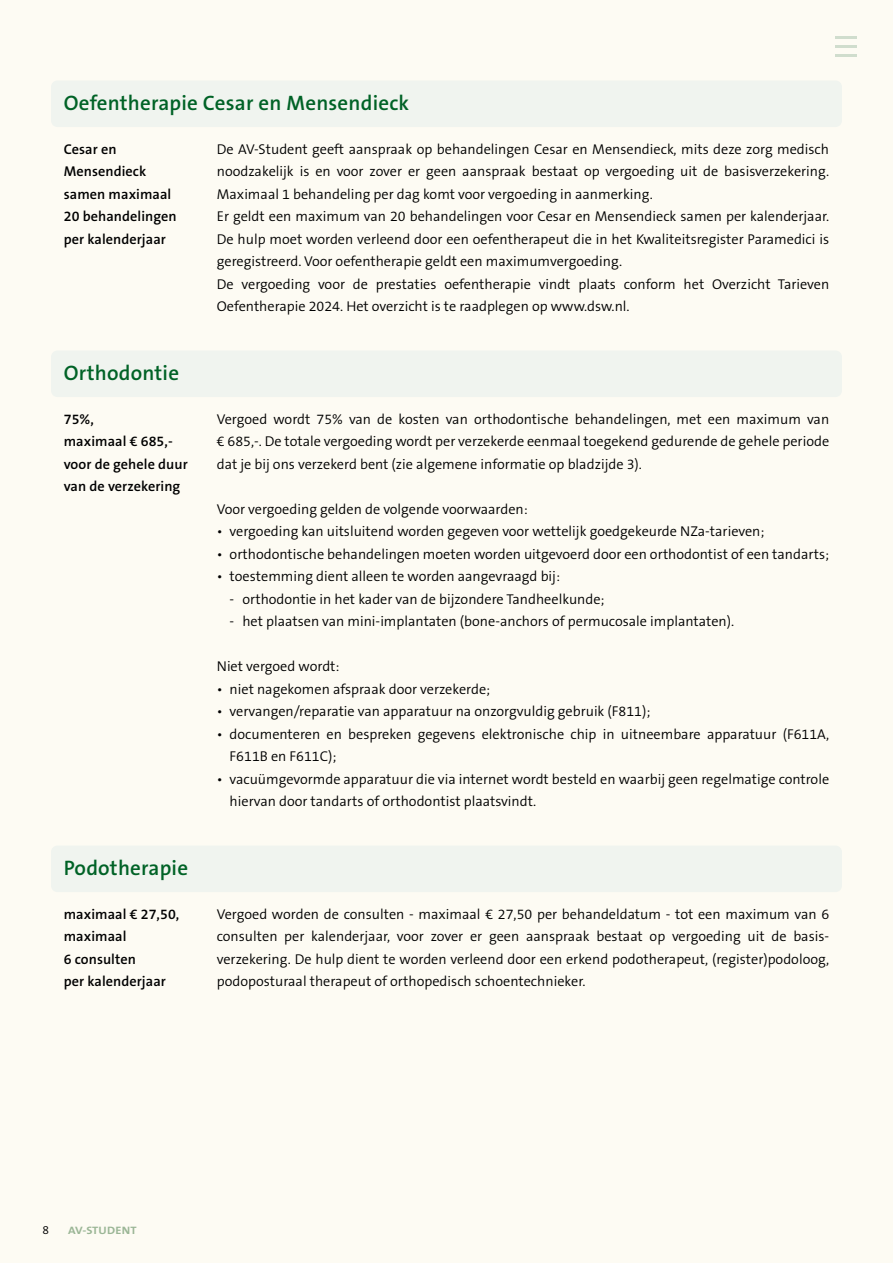
<style>
.page{position:relative;width:893px;height:1263px;background:#fdfbf3}
.page>*{position:absolute;margin:0;border:0;box-sizing:border-box;transform-origin:0 0}
.t1{font:600 21px "The Sans B W6";letter-spacing:.01em;color:#006226}
.t2{font:300 14.25px/22.5px "The Sans B W4";color:#000}
.t3{font:600 14.25px/22.5px "The Sans B W6";letter-spacing:.005em;color:#000}
.t4{font:300 12px "The Sans B W4";color:#000}
.t5{font:700 10.8px "The Sans B W7";letter-spacing:.015em;color:#9bb696;scale:1.13 1}
</style>
<div class="page">
<hr style="left:836px;top:36px;width:21px;height:3px;background:#ccdac9">
<hr style="left:836px;top:45px;width:21px;height:3px;background:#ccdac9">
<hr style="left:836px;top:54px;width:21px;height:3px;background:#ccdac9">
<div style="left:51px;top:80px;width:791px;height:47px;background:#f0f4ef;border-radius:6px"></div>
<div style="left:51px;top:350px;width:791px;height:47px;background:#f0f4ef;border-radius:6px"></div>
<div style="left:51px;top:845px;width:791px;height:47px;background:#f0f4ef;border-radius:6px"></div>
<h1 class="t1" style="left:64px;top:90px;width:347px">Oefentherapie Cesar en Mensendieck</h1>
<p class="t2" style="left:217px;top:138px;width:614px">De AV-Student geeft aanspraak op behandelingen Cesar en Mensendieck, mits deze zorg medisch noodzakelijk is en voor zover er geen aanspraak bestaat op vergoeding uit de basisverzekering.<br>Maximaal 1 behandeling per dag komt voor vergoeding in aanmerking.<br>Er geldt een maximum van 20 behandelingen voor Cesar en Mensendieck samen per kalenderjaar.<br>De hulp moet worden verleend door een oefentherapeut die in het Kwaliteitsregister Paramedici is geregistreerd. Voor oefentherapie geldt een maximumvergoeding.<br>De vergoeding voor de prestaties oefentherapie vindt plaats conform het Overzicht Tarieven Oefentherapie 2024. Het overzicht is te raadplegen op www.dsw.nl.</p>
<p class="t3" style="left:64px;top:138px;width:114px">Cesar en<br>Mensendieck samen maximaal<br>20 behandelingen per kalenderjaar</p>
<h1 class="t1" style="left:64px;top:360px;width:117px">Orthodontie</h1>
<p class="t3" style="left:64px;top:408px;width:126px">75%,<br>maximaal € 685,- voor de gehele duur van de verzekering</p>
<h1 class="t1" style="left:64px;top:855px;width:126px">Podotherapie</h1>
<p class="t3" style="left:64px;top:903px;width:117px">maximaal € 27,50, maximaal<br>6 consulten<br>per kalenderjaar</p>
<p class="t2" style="left:217px;top:408px;width:614px;text-align:justify">Vergoed wordt 75% van de kosten van orthodontische behandelingen, met een maximum van € 685,-. De totale vergoeding wordt per verzekerde eenmaal toegekend gedurende de gehele periode dat je bij ons verzekerd bent (zie algemene informatie op bladzijde 3).</p>
<p class="t2" style="left:217px;top:498px;width:312px">Voor vergoeding gelden de volgende voorwaarden:</p>
<p class="t2" style="left:217px;top:520px;width:549px">• vergoeding kan uitsluitend worden gegeven voor wettelijk goedgekeurde NZa-tarieven;</p>
<p class="t2" style="left:217px;top:543px;width:614px">• orthodontische behandelingen moeten worden uitgevoerd door een orthodontist of een tandarts;</p>
<p class="t2" style="left:217px;top:565px;width:345px">• toestemming dient alleen te worden aangevraagd bij:</p>
<p class="t2" style="left:230px;top:588px;width:376px">- orthodontie in het kader van de bijzondere Tandheelkunde;</p>
<p class="t2" style="left:230px;top:610px;width:506px">- het plaatsen van mini-implantaten (bone-anchors of permucosale implantaten).</p>
<p class="t2" style="left:217px;top:655px;width:124px">Niet vergoed wordt:</p>
<p class="t2" style="left:217px;top:678px;width:275px">• niet nagekomen afspraak door verzekerde;</p>
<p class="t2" style="left:217px;top:700px;width:435px">• vervangen/reparatie van apparatuur na onzorgvuldig gebruik (F811);</p>
<p class="t2" style="left:230px;top:723px;width:601px;text-indent:-13px">• documenteren en bespreken gegevens elektronische chip in uitneembare apparatuur (F611A,<br>F611B en F611C);</p>
<p class="t2" style="left:230px;top:768px;width:601px;text-indent:-13px">• vacuümgevormde apparatuur die via internet wordt besteld en waarbij geen regelmatige controle hiervan door tandarts of orthodontist plaatsvindt.</p>
<p class="t2" style="left:217px;top:903px;width:614px;text-align:justify">Vergoed worden de consulten - maximaal € 27,50 per behandeldatum - tot een maximum van 6 consulten per kalenderjaar, voor zover er geen aanspraak bestaat op vergoeding uit de basis&shy;verzekering. De hulp dient te worden verleend door een erkend podotherapeut, (register)podoloog, podoposturaal therapeut of orthopedisch schoentechnieker.</p>
<p class="t4" style="left:43px;top:1222px;width:8px">8</p>
<p class="t5" style="left:68px;top:1223px;width:62px">AV-STUDENT</p>
</div>
